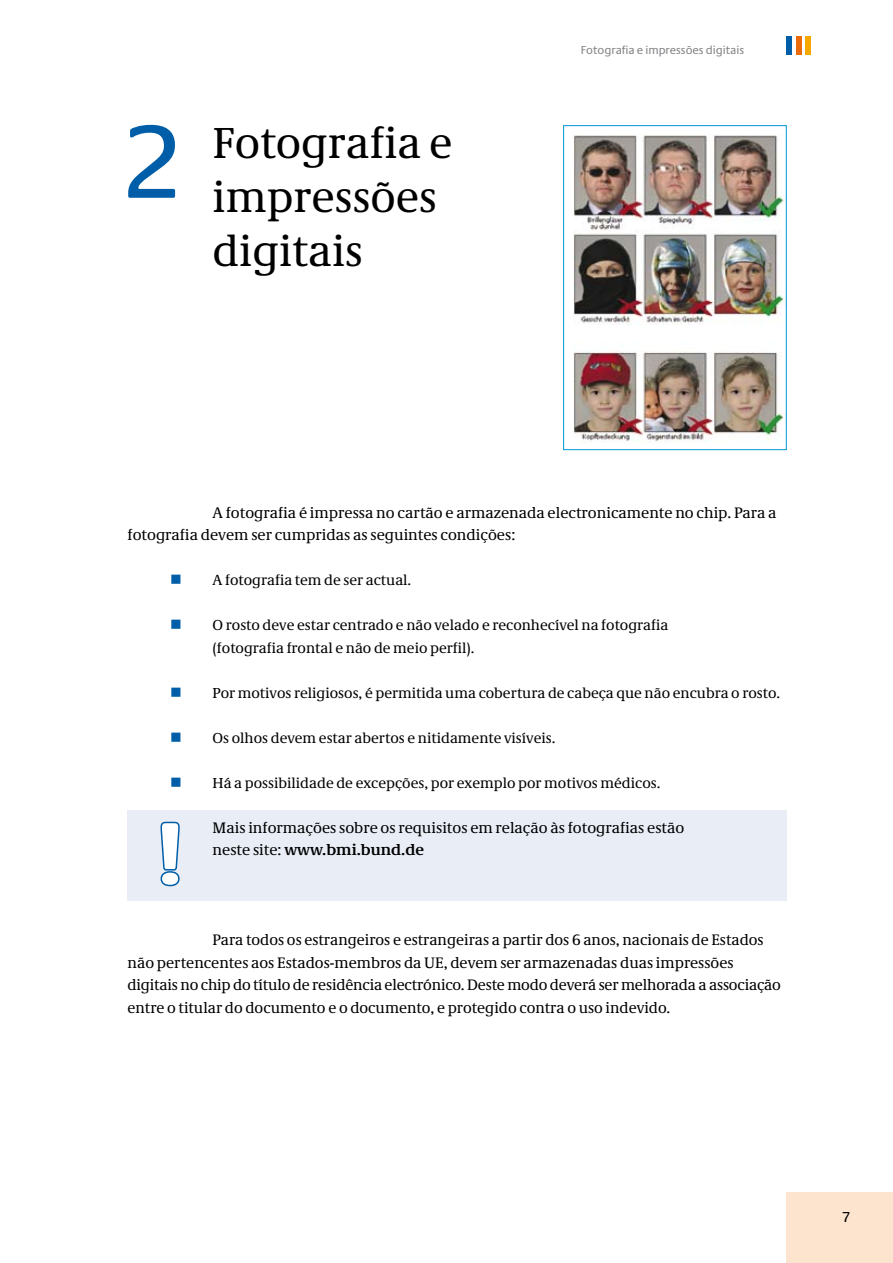
<style>
.page{position:relative;width:893px;height:1263px;background:#fff}
.page>*{position:absolute;margin:0;border:0;box-sizing:border-box;transform-origin:0 0}
.t1{font:108px "Neue Praxis Tab";color:#005ea8}
.t2{font:700 90px "Neue Praxis";color:#fff}
.t3{font:45px/54px "Neue Demos";color:#000}
.t4{font:15.75px/22.5px "Neue Demos";color:#000}
.t5{font:15px/22.5px "Neue Demos";color:#000}
.t6{font:15px "Neue Praxis";color:#000}
.t7{font:12px "Neue Praxis";color:#87888a}
.s1{font-weight:700}
</style>
<div class="page">
<div style="left:787px;top:1193px;width:106px;height:70px;background:#fde4ce"></div>
<div style="left:806px;top:36px;width:5px;height:18px;background:#f6a800"></div>
<div style="left:796px;top:36px;width:5px;height:18px;background:#eb6a0a"></div>
<div style="left:787px;top:36px;width:5px;height:18px;background:#005ea8"></div>
<div style="left:128px;top:810px;width:659px;height:90px;background:#e9edf6"></div>
<img style="left:573px;top:135px;width:212px;height:307px">
<div style="left:563px;top:125px;width:224px;height:325px;border:1px solid #0095d8"></div>
<svg style="left:160px;top:821px;width:20px;height:66px"></svg>
<h1 class="t1" style="left:121px;top:96px;width:65px">2</h1>
<h3 class="t3" style="left:213px;top:115px;width:241px">Fotografia e impressões digitais</h3>
<p class="t7" style="left:581px;top:43px;width:165px">Fotografia e impressões digitais</p>
<p class="t4" style="left:128px;top:501px;width:651px;text-indent:85px">A fotografia é impressa no cartão e armazenada electronicamente no chip. Para a fotografia devem ser cumpridas as seguintes condições:</p>
<p class="t5" style="left:213px;top:569px;width:200px">A fotografia tem de ser actual.</p>
<p class="t5" style="left:213px;top:614px;width:457px">O rosto deve estar centrado e não velado e reconhecível na fotografia (fotografia frontal e não de meio perfil).</p>
<p class="t5" style="left:213px;top:681px;width:569px">Por motivos religiosos, é permitida uma cobertura de cabeça que não encubra o rosto.</p>
<p class="t5" style="left:213px;top:726px;width:344px">Os olhos devem estar abertos e nitidamente visíveis.</p>
<p class="t5" style="left:213px;top:771px;width:449px">Há a possibilidade de excepções, por exemplo por motivos médicos.</p>
<p class="t4" style="left:213px;top:816px;width:473px">Mais informações sobre os requisitos em relação às fotografias estão neste site: <span class="s1">www.bmi.bund.de</span></p>
<h2 class="t2" style="left:154px;top:798px;width:34px">!</h2>
<p class="t4" style="left:128px;top:928px;width:655px;text-indent:85px">Para todos os estrangeiros e estrangeiras a partir dos 6 anos, nacionais de Estados não pertencentes aos Estados-membros da UE, devem ser armazenadas duas impressões digitais no chip do título de residência electrónico. Deste modo deverá ser melhorada a associação entre o titular do documento e o documento, e protegido contra o uso indevido.</p>
<p class="t6" style="left:843px;top:1208px;width:8px">7</p>
</div>
